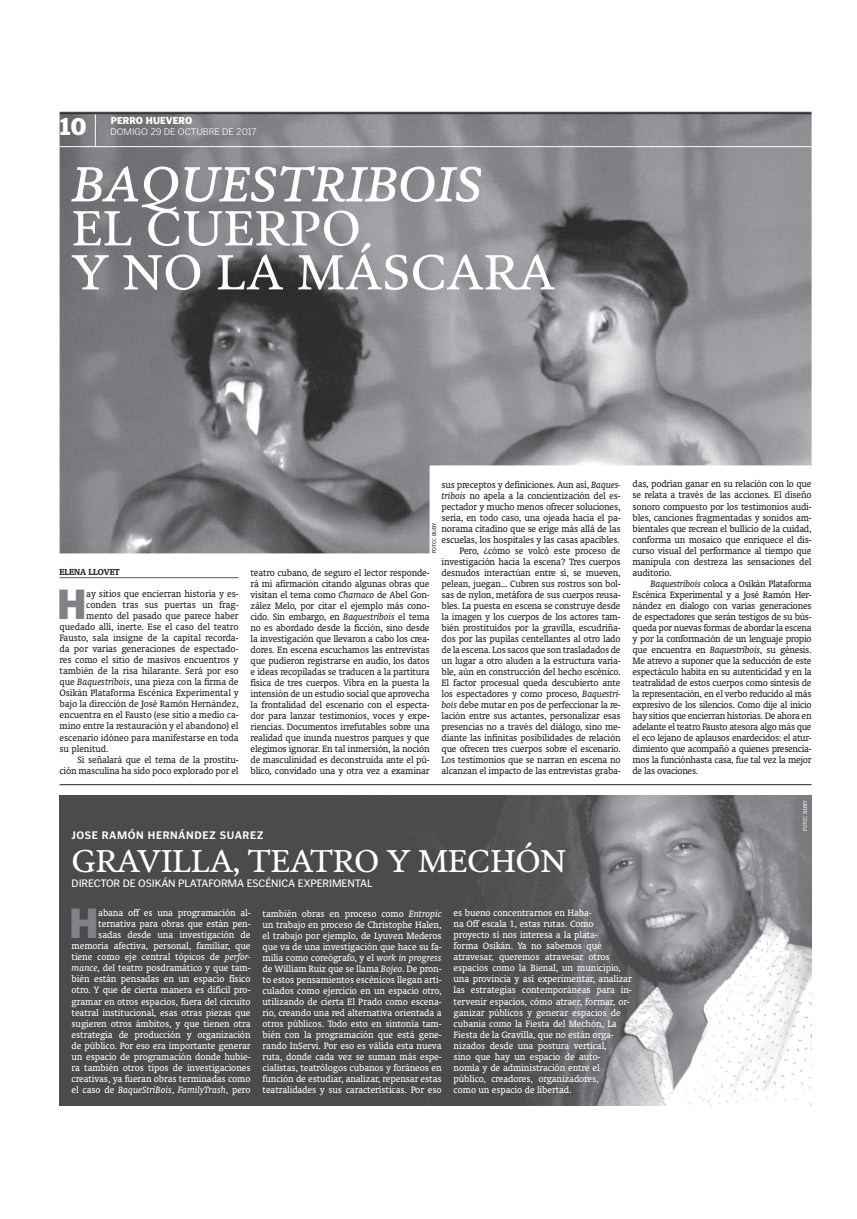
<style>
.page{position:relative;width:857px;height:1219px;background:#fff}
.page>*{position:absolute;margin:0;border:0;box-sizing:border-box;transform-origin:0 0}
.t1{font:50px/44px "Poynter Text Roman Two";color:#fff}
.t2{font:50px "Poynter Text Italic Three";color:#fff}
.t3{font:900 41.7px "Poynter Gothic Text";color:#808285}
.t4{font:32px "Poynter Text Roman Two";letter-spacing:-.02em;color:#fff}
.t5{font:900 24px "Poynter Gothic Text";color:#fff}
.t6{font:11px "Poynter Gothic Text";letter-spacing:-.01em;color:#fff}
.t7{font:700 11px "Poynter Gothic Text";letter-spacing:.05em;color:#fff}
.t8{font:10.5px/11px "Oranda BT";letter-spacing:-.02em;color:#231f20;text-align:justify}
.t9{font:10.5px/11px "Oranda BT";letter-spacing:-.01em;color:#fff;text-align:right}
.t10{font:300 10px "Poynter Gothic Text";color:#fff}
.t11{font:900 10px "Poynter Gothic Text";color:#fff}
.t12{font:700 10px "Oranda BT";color:#231f20}
.t13{font:5.6px "Poynter Gothic Text";letter-spacing:-.025em;color:#231f20}
.s1{font-style:italic}
.s2{font-size:8px}
</style>
<div class="page">
<img style="left:60px;top:114px;width:751px;height:439px">
<hr style="left:60px;top:146px;width:751px;height:1px;background:#fff">
<hr style="left:95px;top:114px;width:1px;height:32px;background:#fff">
<hr style="left:60px;top:112px;width:751px;height:1px;background:#231f20">
<hr style="left:60px;top:113px;width:751px;height:1px;background:#231f20">
<img style="left:60px;top:795px;width:751px;height:311px">
<hr style="left:60px;top:577px;width:178px;height:1px;background:#57585a">
<hr style="left:60px;top:784px;width:751px;height:1px;background:#231f20">
<svg style="left:802px;top:800px;width:4px;height:30px"></svg>
<p class="t11" style="left:111px;top:115px;width:83px">PERRO HUEVERO</p>
<h3 class="t5" style="left:60px;top:113px;width:29px">10</h3>
<p class="t10" style="left:110px;top:127px;width:148px">DOMIGO 29 DE OCTUBRE DE 2017</p>
<h1 class="t2" style="left:72px;top:162px;width:411px">BAQUESTRIBOIS</h1>
<h1 class="t1" style="left:72px;top:205px;width:485px">EL CUERPO<br>Y NO LA MÁSCARA</h1>
<p class="t12" style="left:60px;top:566px;width:62px">ELENA LLOVET</p>
<h2 class="t3" style="left:57px;top:581px;width:31px">H</h2>
<p class="t8" style="left:86px;top:589px;width:154px">ay sitios que encierran historia y es-</p>
<p class="t8" style="left:86px;top:600px;width:154px">conden tras sus puertas un frag-</p>
<p class="t8" style="left:86px;top:611px;width:154px">mento del pasado que parece haber</p>
<p class="t8" style="left:60px;top:622px;width:180px">quedado allí, inerte. Ese el caso del teatro</p>
<p class="t8" style="left:60px;top:633px;width:180px">Fausto, sala insigne de la capital recorda-</p>
<p class="t8" style="left:60px;top:644px;width:180px">da por varias generaciones de espectado-</p>
<p class="t8" style="left:60px;top:655px;width:180px">res como el sitio de masivos encuentros y</p>
<p class="t8" style="left:60px;top:666px;width:180px">también de la risa hilarante. Será por eso</p>
<p class="t8" style="left:60px;top:677px;width:180px">que <span class="s1">Baquestribois</span>, una pieza con la firma de</p>
<p class="t8" style="left:60px;top:688px;width:180px">Osikán Plataforma Escénica Experimental y</p>
<p class="t8" style="left:60px;top:699px;width:180px">bajo la dirección de José Ramón Hernández,</p>
<p class="t8" style="left:60px;top:710px;width:180px">encuentra en el Fausto (ese sitio a medio ca-</p>
<p class="t8" style="left:60px;top:721px;width:180px">mino entre la restauración y el abandono) el</p>
<p class="t8" style="left:60px;top:732px;width:180px">escenario idóneo para manifestarse en toda</p>
<p class="t8" style="left:60px;top:743px;width:50px">su plenitud.</p>
<p class="t8" style="left:78px;top:754px;width:162px">Si señalará que el tema de la prostitu-</p>
<p class="t8" style="left:60px;top:765px;width:180px">ción masculina ha sido poco explorado por el</p>
<p class="t8" style="left:441px;top:479px;width:180px;text-align:right">sus preceptos y definiciones. Aun así, <span class="s1">Baques&shy;tribois</span> no apela a la concientización del es&shy;pectador y mucho menos ofrecer soluciones, sería, en todo caso, una ojeada hacia el pa&shy;norama citadino que se erige más allá de las escuelas, los hospitales y las casas apacibles.<br>Pero, ¿cómo se volcó este proceso de investigación hacia la escena? Tres cuerpos desnudos interactúan entre sí, se mueven, pelean, juegan... Cubren sus rostros son bol&shy;sas de nylon, metáfora de sus cuerpos reusa&shy;bles. La puesta en escena se construye desde la imagen y los cuerpos de los actores tam&shy;bién prostituidos por la gravilla, escudriña&shy;dos por las pupilas centellantes al otro lado de la escena. Los sacos que son trasladados de un lugar a otro aluden a la estructura varia&shy;ble, aún en construcción del hecho escénico.<br>El factor procesual queda descubierto ante los espectadores y como proceso, <span class="s1">Baquestri&shy;bois</span> debe mutar en pos de perfeccionar la re&shy;lación entre sus actantes, personalizar esas presencias no a través del diálogo, sino me&shy;diante las infinitas posibilidades de relación que ofrecen tres cuerpos sobre el escenario.<br>Los testimonios que se narran en escena no alcanzan el impacto de las entrevistas graba-</p>
<p class="t13" style="left:431px;top:553px;width:32px;rotate:-90deg">foto<span class="s2">:</span> buby</p>
<p class="t8" style="left:250px;top:567px;width:180px">teatro cubano, de seguro el lector responde&shy;rá mi afirmación citando algunas obras que visitan el tema como <span class="s1">Chamaco</span> de Abel Gon&shy;zález Melo, por citar el ejemplo más cono&shy;cido. Sin embargo, en <span class="s1">Baquestribois</span> el tema no es abordado desde la ficción, sino desde la investigación que llevaron a cabo los crea&shy;dores. En escena escuchamos las entrevistas que pudieron registrarse en audio, los datos e ideas recopiladas se traducen a la partitura física de tres cuerpos. Vibra en la puesta la intensión de un estudio social que aprovecha la frontalidad del escenario con el especta&shy;dor para lanzar testimonios, voces y expe&shy;riencias. Documentos irrefutables sobre una realidad que inunda nuestros parques y que elegimos ignorar. En tal inmersión, la noción de masculinidad es deconstruida ante el pú&shy;blico, convidado una y otra vez a examinar</p>
<p class="t8" style="left:632px;top:479px;width:180px">das, podrían ganar en su relación con lo que se relata a través de las acciones. El diseño sonoro compuesto por los testimonios audi&shy;bles, canciones fragmentadas y sonidos am&shy;bientales que recrean el bullicio de la cuidad, conforma un mosaico que enriquece el dis&shy;curso visual del performance al tiempo que manipula con destreza las sensaciones del auditorio.</p>
<p class="t8" style="left:632px;top:578px;width:180px;text-indent:18px"><span class="s1">Baquestribois</span> coloca a Osikán Plataforma Escénica Experimental y a José Ramón Her&shy;nández en dialogo con varias generaciones de espectadores que serán testigos de su bús&shy;queda por nuevas formas de abordar la escena y por la conformación de un lenguaje propio que encuentra en <span class="s1">Baquestribois</span>, su génesis.<br>Me atrevo a suponer que la seducción de este espectáculo habita en su autenticidad y en la teatralidad de estos cuerpos como síntesis de la representación, en el verbo reducido al más expresivo de los silencios. Como dije al inicio hay sitios que encierran historias. De ahora en adelante el teatro Fausto atesora algo más que el eco lejano de aplausos enardecidos: el atur&shy;dimiento que acompañó a quienes presencia&shy;mos la funciónhasta casa, fue tal vez la mejor de las ovaciones.</p>
<p class="t7" style="left:72px;top:829px;width:193px">JOSE RAMÓN HERNÁNDEZ SUAREZ</p>
<h3 class="t4" style="left:72px;top:841px;width:496px">GRAVILLA, TEATRO Y MECHÓN</h3>
<p class="t6" style="left:72px;top:878px;width:302px">DIRECTOR DE OSIKÁN PLATAFORMA ESCÉNICA EXPERIMENTAL</p>
<p class="t9" style="left:453px;top:908px;width:180px;text-align:left">es bueno concentrarnos en Haba-<br>na Off escala 1, estas rutas. Como proyecto sí nos interesa a la plata-<br>forma Osikán. Ya no sabemos qué atravesar, queremos atravesar otros espacios como la Bienal, un municipio, una provincia y así experimentar, analizar las estrategias contemporáneas para in&shy;tervenir espacios, cómo atraer, formar, or&shy;ganizar públicos y generar espacios de cubania como la Fiesta del Mechón, La Fiesta de la Gravilla, que no están orga&shy;nizados desde una postura vertical,<br>sino que hay un espacio de auto-<br>nomía y de administración entre el público, creadores, organizadores,<br>como un espacio de libertad.</p>
<h2 class="t3" style="left:69px;top:900px;width:31px">H</h2>
<p class="t9" style="left:72px;top:908px;width:180px">abana off es una programación al&shy;ternativa para obras que están pen-<br>sadas desde una investigación de memoria afectiva, personal, familiar, que tiene como eje central tópicos de <span class="s1">perfor&shy;mance</span>, del teatro posdramático y que tam&shy;bién están pensadas en un espacio físico otro. Y que de cierta manera es difícil pro&shy;gramar en otros espacios, fuera del circuito teatral institucional, esas otras piezas que sugieren otros ámbitos, y que tienen otra estrategia de producción y organización de público. Por eso era importante generar un espacio de programación donde hubie&shy;ra también otros tipos de investigaciones creativas, ya fueran obras terminadas como el caso de <span class="s1">BaqueStriBois</span>, <span class="s1">FamilyTrash</span>, pero</p>
<p class="t9" style="left:262px;top:908px;width:180px;text-align:justify">también obras en proceso como <span class="s1">Entropic </span>un trabajo en proceso de Christophe Halen, el trabajo por ejemplo, de Lyuven Mederos que va de una investigación que hace su fa&shy;milia como coreógrafo, y el <span class="s1">work in progress </span>de William Ruiz que se llama <span class="s1">Bojeo</span>. De pron&shy;to estos pensamientos escénicos llegan arti&shy;culados como ejercicio en un espacio otro, utilizando de cierta El Prado como escena&shy;rio, creando una red alternativa orientada a otros públicos. Todo esto en sintonía tam&shy;bién con la programación que está gene&shy;rando InServi. Por eso es válida esta nueva ruta, donde cada vez se suman más espe&shy;cialistas, teatrólogos cubanos y foráneos en función de estudiar, analizar, repensar estas teatralidades y sus características. Por eso</p>
</div>
